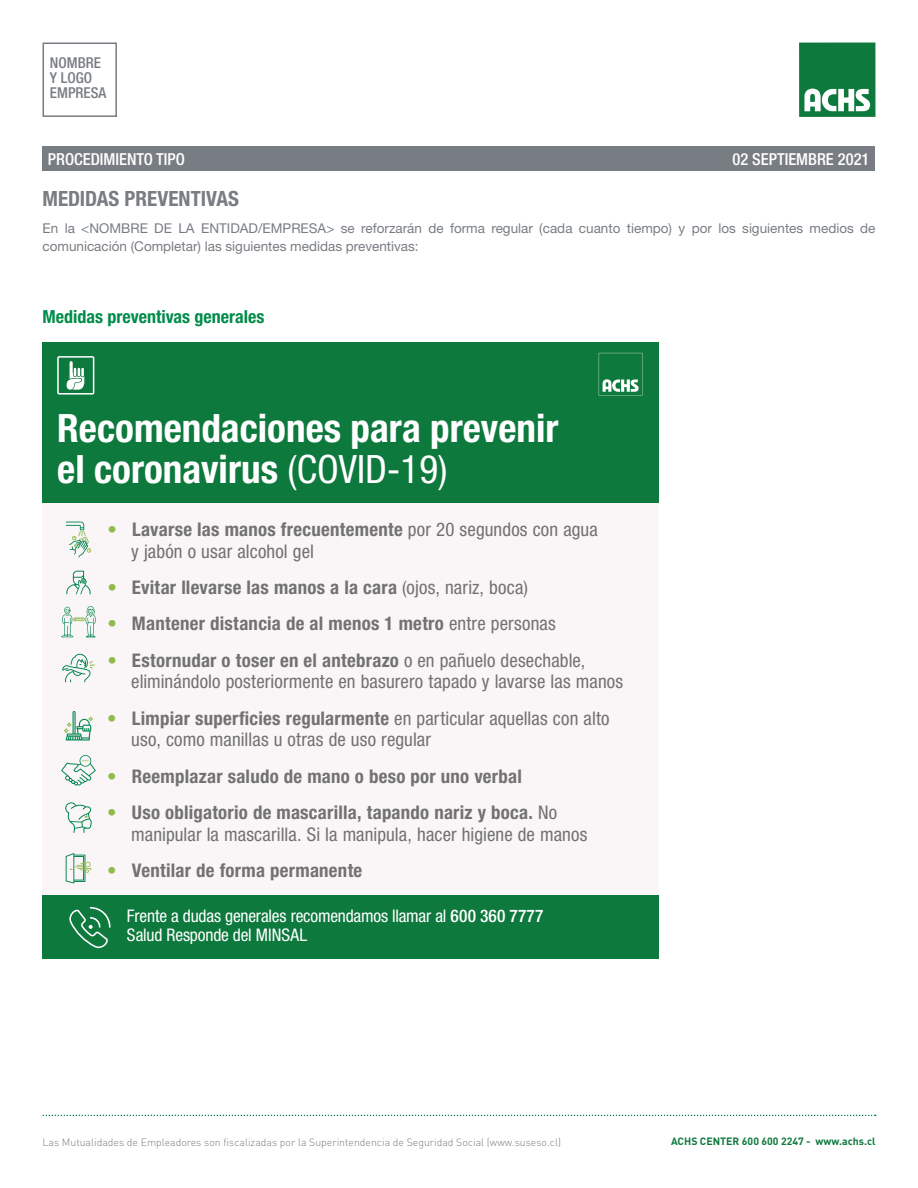
<style>
.page{position:relative;width:918px;height:1188px;background:#fff}
.page>*{position:absolute;margin:0;border:0;box-sizing:border-box;transform-origin:0 0}
.t1{font:700 condensed 39.15px/40.7px "Helvetica Neue LT Std";color:#fff}
.Titulo{font:700 condensed 21px "Helvetica Neue LT Std";color:#787d82}
.t2{font:700 condensed 18.9px/36.3px "Helvetica Neue LT Std";letter-spacing:.015em;color:#717271}
.t3{font:condensed 18.9px/36.3px "Helvetica Neue LT Std";letter-spacing:.005em;color:#717271}
.t4{font:700 condensed 18.9px "Helvetica Neue LT Std";color:#90bb4b}
.Subtitulo{font:700 condensed 18px "Helvetica Neue LT Std";color:#008c4a}
.t5{font:condensed 17.4px/18.9px "Helvetica Neue LT Std";letter-spacing:-.01em;color:#fff}
.t6{font:500 condensed 16.5px "Helvetica Neue LT Std";color:#fff}
.t7{font:500 condensed 15px/15px "Helvetica Neue LT Std";color:#787d83}
.Parrafo{font:13.5px/18px "Helvetica Neue LT Std";color:#787d83}
.t8{font:300 10.5px "DIN Pro";color:#787d83}
.t9{font:700 10.5px "DIN Pro";color:#0d793d}
.s1{font-weight:400}
.s2{font-weight:700}
.s3{font-weight:500}
</style>
<div class="page">
<div style="left:43px;top:43px;width:74px;height:74px;border:2px solid #787d83"></div>
<svg style="left:43px;top:1115px;width:833px;height:1px"></svg>
<div style="left:43px;top:147px;width:832px;height:24px;background:#787d83"></div>
<div style="left:799px;top:43px;width:76px;height:74px;background:#0d793d"></div>
<svg style="left:804px;top:89px;width:66px;height:22px"></svg>
<div style="left:43px;top:501px;width:616px;height:401px;background:#faf6f7"></div>
<div style="left:43px;top:342px;width:616px;height:161px;background:#0d793d"></div>
<div style="left:43px;top:895px;width:616px;height:63px;background:#0d793d"></div>
<svg style="left:599px;top:353px;width:43px;height:43px"></svg>
<svg style="left:57px;top:356px;width:37px;height:39px"></svg>
<svg style="left:69px;top:907px;width:42px;height:41px"></svg>
<svg style="left:64px;top:711px;width:29px;height:29px"></svg>
<svg style="left:66px;top:522px;width:25px;height:35px"></svg>
<svg style="left:65px;top:802px;width:27px;height:31px"></svg>
<svg style="left:62px;top:654px;width:33px;height:28px"></svg>
<svg style="left:61px;top:755px;width:35px;height:31px"></svg>
<svg style="left:61px;top:606px;width:35px;height:31px"></svg>
<svg style="left:66px;top:571px;width:25px;height:23px"></svg>
<svg style="left:66px;top:853px;width:25px;height:31px"></svg>
<p class="t7" style="left:50px;top:55px;width:58px">NOMBRE<br>Y LOGO<br>EMPRESA</p>
<p class="t6" style="left:48px;top:149px;width:138px">PROCEDIMIENTO TIPO</p>
<p class="Titulo" style="left:43px;top:186px;width:198px">MEDIDAS PREVENTIVAS</p>
<p class="t6" style="left:733px;top:150px;width:138px">02 SEPTIEMBRE 2021</p>
<p class="Parrafo" style="left:81px;top:219px;width:68px">&lt;NOMBRE</p>
<p class="Parrafo" style="left:201px;top:219px;width:135px">ENTIDAD/EMPRESA&gt;</p>
<p class="Parrafo" style="left:361px;top:219px;width:62px">reforzarán</p>
<p class="Parrafo" style="left:539px;top:219px;width:35px">(cada</p>
<p class="Parrafo" style="left:627px;top:219px;width:47px">tiempo)</p>
<p class="Parrafo" style="left:450px;top:219px;width:37px">forma</p>
<p class="Parrafo" style="left:43px;top:219px;width:378px">En<br>comunicación (Completar) las siguientes medidas preventivas:</p>
<p class="Parrafo" style="left:65px;top:219px;width:12px">la</p>
<p class="Parrafo" style="left:154px;top:219px;width:19px">DE</p>
<p class="Parrafo" style="left:178px;top:219px;width:18px">LA</p>
<p class="Parrafo" style="left:428px;top:219px;width:17px">de</p>
<p class="Parrafo" style="left:491px;top:219px;width:43px">regular</p>
<p class="Parrafo" style="left:718px;top:219px;width:19px">los</p>
<p class="Parrafo" style="left:742px;top:219px;width:63px">siguientes</p>
<p class="Parrafo" style="left:810px;top:219px;width:46px">medios</p>
<p class="Parrafo" style="left:860px;top:219px;width:17px">de</p>
<p class="Parrafo" style="left:579px;top:219px;width:43px">cuanto</p>
<p class="Parrafo" style="left:692px;top:219px;width:22px">por</p>
<p class="Parrafo" style="left:341px;top:219px;width:15px">se</p>
<p class="Parrafo" style="left:679px;top:219px;width:8px">y</p>
<p class="Subtitulo" style="left:43px;top:306px;width:223px">Medidas preventivas generales</p>
<p class="t1" style="left:57px;top:407px;width:503px">Recomendaciones para prevenir el coronavirus <span class="s1">(COVID-19(</span></p>
<p class="t4" style="left:107px;top:518px;width:11px">•</p>
<p class="t4" style="left:107px;top:576px;width:11px">•</p>
<p class="t4" style="left:107px;top:612px;width:11px">•</p>
<p class="t4" style="left:107px;top:648px;width:11px">•</p>
<p class="t4" style="left:107px;top:706px;width:11px">•</p>
<p class="t4" style="left:107px;top:764px;width:11px">•</p>
<p class="t4" style="left:107px;top:801px;width:11px">•</p>
<p class="t4" style="left:107px;top:859px;width:11px">•</p>
<p class="t2" style="left:132px;top:511px;width:467px">Lavarse las manos frecuentemente <span class="s1">por 20 segundos con agua</span></p>
<p class="t3" style="left:131px;top:533px;width:398px">y jabón o usar alcohol gel<br><span class="s2">Evitar llevarse las manos laa cara</span> (ojos, nariz, boca(</p>
<p class="t2" style="left:132px;top:605px;width:425px">Mantener distancia de al menos 1 metro <span class="s1">entre personas</span></p>
<p class="t2" style="left:132px;top:642px;width:455px">Estornudar o toser en el antebrazo <span class="s1">o en pañuelo desechable,</span></p>
<p class="t3" style="left:250px;top:663px;width:375px;text-indent:-118px">eliminándolo posteriormente en basurero tapado y lavarse las manos <span class="s2">cies regularmente</span> en particular aquellas con alto</p>
<p class="t2" style="left:132px;top:700px;width:108px">Limpiar super</p>
<p class="t2" style="left:131px;top:721px;width:392px"><span class="s1">uso, como manillas u otras de uso regular<br></span>Reemplazar saludo de mano o beso por uno verbal</p>
<p class="t2" style="left:132px;top:794px;width:427px">Uso obligatorio de mascarilla, tapando nariz y boca. <span class="s1">No</span></p>
<p class="t3" style="left:131px;top:816px;width:458px">manipular la mascarilla. Si la manipula, hacer higiene de manos<br><span class="s2">Ventilar de forma permanente</span></p>
<p class="t5" style="left:127px;top:907px;width:418px">Frente a dudas generales recomendamos llamar al <span class="s3">600 360 7777<br></span>Salud Responde del MINSAL</p>
<p class="t8" style="left:43px;top:1135px;width:520px">Las Mutualidades de Empleadores son fiscalizadas por la Superintendencia de Seguridad Social (www.suseso.cl)</p>
<p class="t9" style="left:671px;top:1133px;width:141px">ACHS CENTER 600 600 2247 -</p>
<p class="t9" style="left:816px;top:1133px;width:61px">www.achs.cl</p>
</div>
